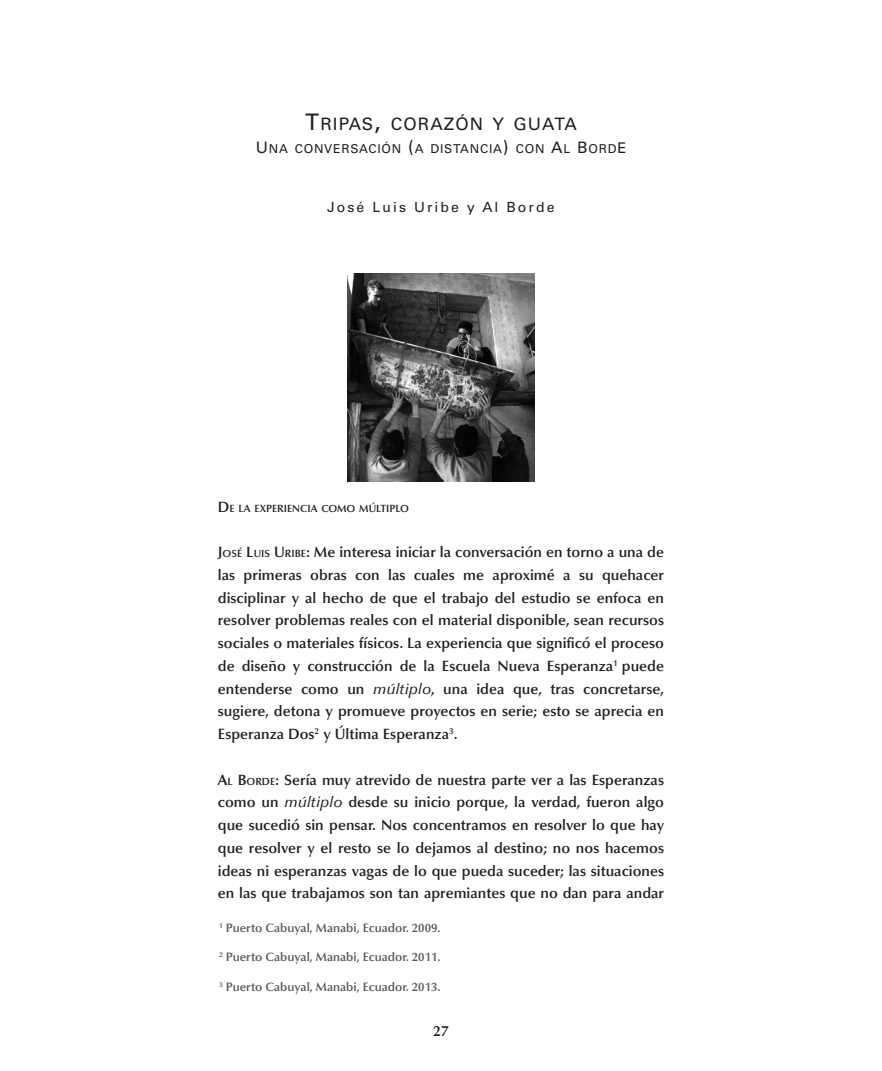
<style>
.page{position:relative;width:882px;height:1071px;background:#fff}
.page>*{position:absolute;margin:0;border:0;box-sizing:border-box;transform-origin:0 0}
.t1{font:17.15px "Univers";letter-spacing:.06em;color:#231f20}
.t2{font:600 14.88px/22.8px "Optima LT Std";color:#231f20;text-align:justify}
.t3{font:14px "Univers";letter-spacing:.15em;color:#231f20}
.t4{font:600 12.25px "Optima LT Std";color:#57585a}
.t5{font:12.25px "Univers";letter-spacing:.06em;color:#231f20}
.t6{font:600 10.33px "Optima LT Std";color:#231f20}
.s1{font-size:22.75px}
.s2{font-size:24.5px}
.s3{font-size:15.75px}
.s4{font-size:17.5px}
.s5{font-size:14.7px}
.s6{font-size:14.88px}
.s7{font-size:10.33px}
.s8{font-weight:500;font-style:italic}
</style>
<div class="page">
<img style="left:347px;top:274px;width:188px;height:208px">
<p class="t1" style="left:305px;top:114px;width:273px"><span class="s1">T</span>RIPAS<span class="s2">,</span> CORAZÓN Y GUATA</p>
<p class="t5" style="left:256px;top:142px;width:372px"><span class="s3">U</span>NA CONVERSACIÓN <span class="s4">(</span>A DISTANCIA<span class="s4">)</span> CON <span class="s3">A</span>L <span class="s3">B</span>ORD<span class="s5">E</span></p>
<p class="t3" style="left:327px;top:199px;width:229px">José Luis Uribe y Al Borde</p>
<p class="t6" style="left:218px;top:502px;width:193px"><span class="s6">D</span>E LA EXPERIENCIA COMO MÚLTIPLO</p>
<p class="t2" style="left:218px;top:541px;width:448px">J<span class="s7">OSÉ</span> L<span class="s7">UIS</span> U<span class="s7">RIBE</span>: Me interesa iniciar la conversación en torno a una de las primeras obras con las cuales me aproximé a su quehacer disciplinar y al hecho de que el trabajo del estudio se enfoca en resolver problemas reales con el material disponible, sean recursos sociales o materiales físicos. La experiencia que significó el proceso de diseño y construcción de la Escuela Nueva Esperanza<sup>1</sup> puede entenderse como un <span class="s8">múltiplo</span>, una idea que, tras concretarse, sugiere, detona y promueve proyectos en serie; esto se aprecia en Esperanza Dos<sup>2</sup> y Última Esperanza<sup>3</sup>.</p>
<p class="t2" style="left:218px;top:768px;width:448px">A<span class="s7">L</span> B<span class="s7">ORDE</span>: Sería muy atrevido de nuestra parte ver a las Esperanzas como un <span class="s8">múltiplo</span> desde su inicio porque, la verdad, fueron algo que sucedió sin pensar. Nos concentramos en resolver lo que hay que resolver y el resto se lo dejamos al destino; no nos hacemos ideas ni esperanzas vagas de lo que pueda suceder; las situaciones en las que trabajamos son tan apremiantes que no dan para andar</p>
<p class="t4" style="left:219px;top:921px;width:223px"><sup>1</sup> Puerto Cabuyal, Manabi, Ecuador. 2009.</p>
<p class="t4" style="left:219px;top:950px;width:223px"><sup>2</sup> Puerto Cabuyal, Manabi, Ecuador. 2011.</p>
<p class="t4" style="left:219px;top:980px;width:223px"><sup>3</sup> Puerto Cabuyal, Manabi, Ecuador. 2013.</p>
<p class="t2" style="left:433px;top:1020px;width:17px">27</p>
</div>
